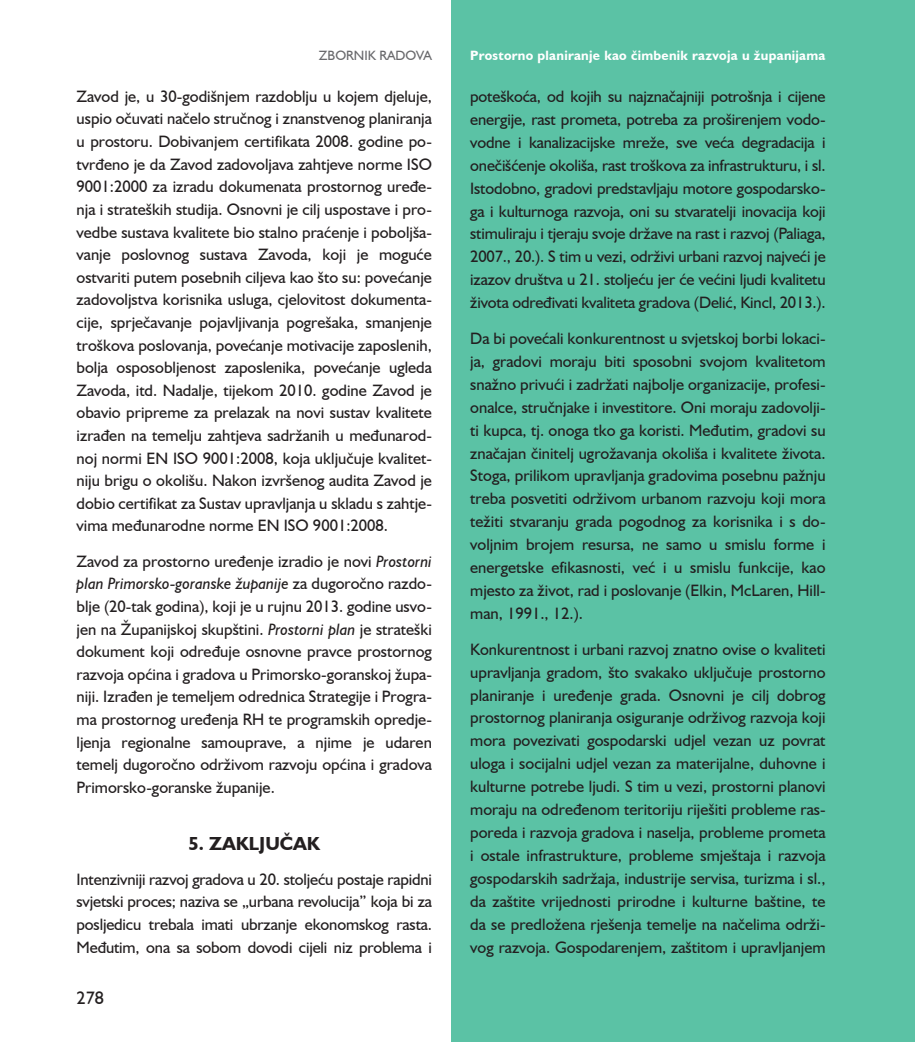
<style>
.page{position:relative;width:915px;height:1042px;background:#fff}
.page>*{position:absolute;margin:0;border:0;box-sizing:border-box;transform-origin:0 0}
.t1{font:700 18.9px "Humanist 521 BT";color:#231f20}
.t2{font:18px "Humanist 521 BT";color:#231f20}
.t3{font:16.5px/23px "Humanist 521 BT";color:#231f20;text-align:justify}
.t4{font:700 13.5px "Humanist 521 BT";letter-spacing:.02em;color:#fff}
.t5{font:13.5px "Humanist 521 BT";color:#69696c}
.s1{font-style:italic}
</style>
<div class="page">
<div style="left:451px;top:0;width:463px;height:1042px;background:#5bc2a5"></div>
<hr style="left:914px;top:0;width:1px;height:1042px;background:#5bc2a5">
<p class="t5" style="left:319px;top:47px;width:114px">ZBORNIK RADOVA</p>
<p class="t4" style="left:470px;top:47px;width:357px">Prostorno planiranje kao čimbenik razvoja u županijama</p>
<p class="t3" style="left:77px;top:85px;width:357px">Zavod je, u 30-godišnjem razdoblju u kojem djeluje, uspio očuvati načelo stručnog i znanstvenog planiranja u prostoru. Dobivanjem certifikata 2008. godine po&shy;tvrđeno je da Zavod zadovoljava zahtjeve norme ISO 9001:2000 za izradu dokumenata prostornog uređe&shy;nja i strateških studija. Osnovni je cilj uspostave i pro&shy;vedbe sustava kvalitete bio stalno praćenje i poboljša&shy;vanje poslovnog sustava Zavoda, koji je moguće ostvariti putem posebnih ciljeva kao što su: povećanje zadovoljstva korisnika usluga, cjelovitost dokumenta&shy;cije, sprječavanje pojavljivanja pogrešaka, smanjenje troškova poslovanja, povećanje motivacije zaposlenih, bolja osposobljenost zaposlenika, povećanje ugleda Zavoda, itd. Nadalje, tijekom 2010. godine Zavod je obavio pripreme za prelazak na novi sustav kvalitete izrađen na temelju zahtjeva sadržanih u međunarod&shy;noj normi EN ISO 9001:2008, koja uključuje kvalitet&shy;niju brigu o okolišu. Nakon izvršenog audita Zavod je dobio certifikat za Sustav upravljanja u skladu s zahtje&shy;vima međunarodne norme EN ISO 9001:2008.</p>
<p class="t3" style="left:77px;top:549px;width:357px">Zavod za prostorno uređenje izradio je novi <span class="s1">Prostorni plan Primorsko-goranske županije</span> za dugoročno razdo&shy;blje (20-tak godina), koji je u rujnu 2013. godine usvo&shy;jen na Županijskoj skupštini. <span class="s1">Prostorni plan</span> je strateški dokument koji određuje osnovne pravce prostornog razvoja općina i gradova u Primorsko-goranskoj župa&shy;niji. Izrađen je temeljem odrednica Strategije i Progra&shy;ma prostornog uređenja RH te programskih opredje&shy;ljenja regionalne samouprave, a njime je udaren temelj dugoročno održivom razvoju općina i gradova Primorsko-goranske županije.</p>
<p class="t1" style="left:188px;top:831px;width:133px">5. ZAKLJUČAK</p>
<p class="t3" style="left:77px;top:867px;width:357px">Intenzivniji razvoj gradova u 20. stoljeću postaje rapidni svjetski proces; naziva se „urbana revolucija” koja bi za posljedicu trebala imati ubrzanje ekonomskog rasta.<br>Međutim, ona sa sobom dovodi cijeli niz problema i</p>
<p class="t3" style="left:470px;top:84px;width:357px">poteškoća, od kojih su najznačajniji potrošnja i cijene energije, rast prometa, potreba za proširenjem vodo&shy;vodne i kanalizacijske mreže, sve veća degradacija i onečišćenje okoliša, rast troškova za infrastrukturu, i sl.<br>Istodobno, gradovi predstavljaju motore gospodarsko&shy;ga i kulturnoga razvoja, oni su stvaratelji inovacija koji stimuliraju i tjeraju svoje države na rast i razvoj (Paliaga, 2007., 20.). S tim u vezi, održivi urbani razvoj najveći je izazov društva u 21. stoljeću jer će većini ljudi kvalitetu života određivati kvaliteta gradova (Delić, Kincl, 2013.).</p>
<p class="t3" style="left:470px;top:326px;width:357px">Da bi povećali konkurentnost u svjetskoj borbi lokaci&shy;ja, gradovi moraju biti sposobni svojom kvalitetom snažno privući i zadržati najbolje organizacije, profesi&shy;onalce, stručnjake i investitore. Oni moraju zadovolji&shy;ti kupca, tj. onoga tko ga koristi. Međutim, gradovi su značajan činitelj ugrožavanja okoliša i kvalitete života.<br>Stoga, prilikom upravljanja gradovima posebnu pažnju treba posvetiti održivom urbanom razvoju koji mora težiti stvaranju grada pogodnog za korisnika i s do&shy;voljnim brojem resursa, ne samo u smislu forme i energetske efikasnosti, već i u smislu funkcije, kao mjesto za život, rad i poslovanje (Elkin, McLaren, Hill&shy;man, 1991., 12.).</p>
<p class="t3" style="left:470px;top:637px;width:357px">Konkurentnost i urbani razvoj znatno ovise o kvaliteti upravljanja gradom, što svakako uključuje prostorno planiranje i uređenje grada. Osnovni je cilj dobrog prostornog planiranja osiguranje održivog razvoja koji mora povezivati gospodarski udjel vezan uz povrat uloga i socijalni udjel vezan za materijalne, duhovne i kulturne potrebe ljudi. S tim u vezi, prostorni planovi moraju na određenom teritoriju riješiti probleme ras&shy;poreda i razvoja gradova i naselja, probleme prometa i ostale infrastrukture, probleme smještaja i razvoja gospodarskih sadržaja, industrije servisa, turizma i sl., da zaštite vrijednosti prirodne i kulturne baštine, te da se predložena rješenja temelje na načelima održi&shy;vog razvoja. Gospodarenjem, zaštitom i upravljanjem</p>
<p class="t2" style="left:77px;top:986px;width:29px">278</p>
</div>
